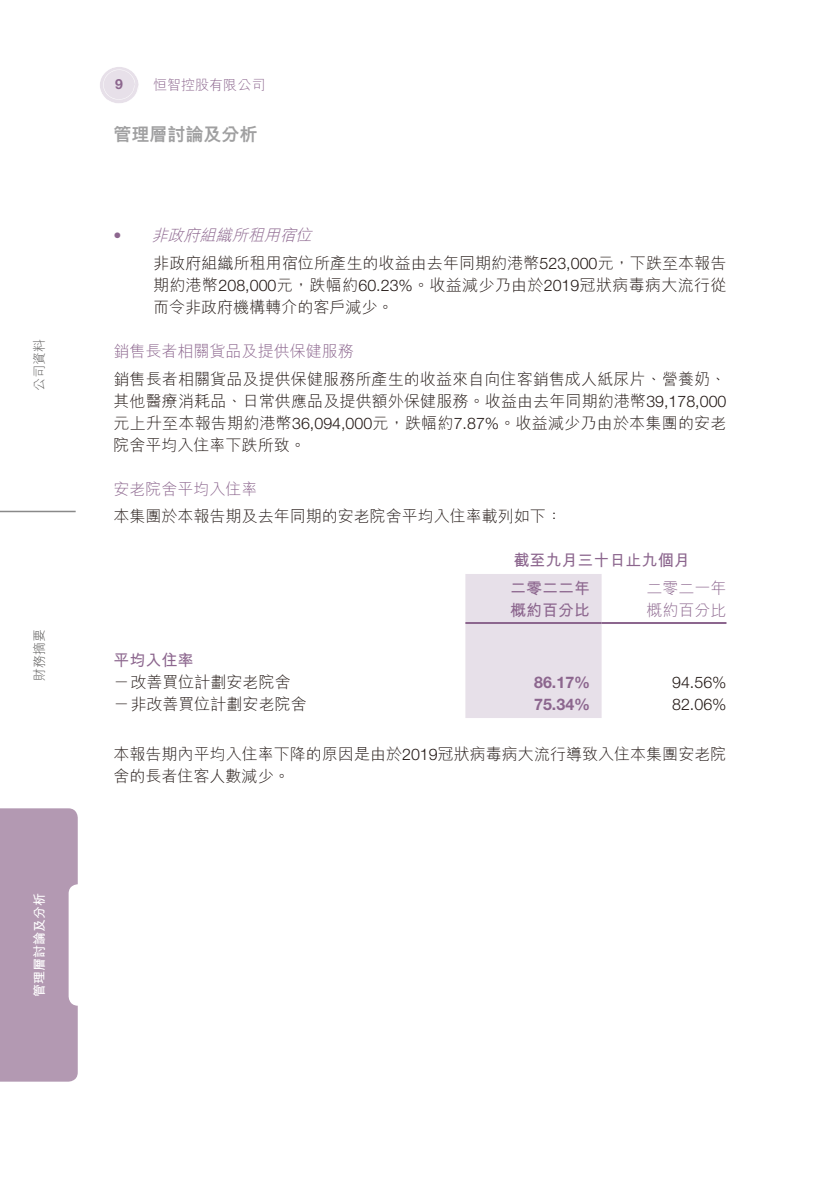
<style>
.page{position:relative;width:840px;height:1191px;background:#fff}
.page>*{position:absolute;margin:0;border:0;box-sizing:border-box;transform-origin:0 0}
.t1{font:800 18px "M Hei HK";color:#a0a0a1}
.t2{font:300 16px/22px "M Hei HK";color:#231916;text-align:justify}
.t3{font:300 16px "M Hei HK";color:#8c668e}
.t4{font:700 16px "M Hei HK";color:#8c668e}
.t5{font:300 16px "Helvetica Neue LT Std";color:#231916}
.t6{font:700 16px "Helvetica Neue LT Std";color:#8c668e}
.t7{font:italic 300 16px "M Hei HK";color:#8c668e}
.t8{font:300 16px "Helvetica Neue LT Std";color:#8c668e}
.t9{font:300 14px "M Hei HK";color:#8c668e}
.t10{font:700 14px "Helvetica Neue LT Std";color:#8c668e}
.t11{font:300 13px "M Hei HK";color:#595857}
.t12{font:700 13px "M Hei HK";color:#fff}
.s1{font-family:"Helvetica Neue LT Std"}
</style>
<div class="page">
<svg style="left:100px;top:67px;width:39px;height:36px"></svg>
<div style="left:0;top:808px;width:78px;height:273px;background:#b399b2"></div>
<hr style="left:0;top:511px;width:76px;height:1px;background:#898989">
<div style="left:465px;top:574px;width:136px;height:144px;background:#e7e0e9"></div>
<hr style="left:465px;top:622px;width:136px;height:2px;background:#8c668e">
<hr style="left:601px;top:622px;width:125px;height:2px;background:#8c668e">
<p class="t11" style="left:33px;top:391px;width:53px;rotate:-90deg">公司資料</p>
<p class="t11" style="left:33px;top:681px;width:53px;rotate:-90deg">財務摘要</p>
<p class="t12" style="left:30px;top:997px;width:105px;rotate:-90deg">管理層討論及分析</p>
<p class="t9" style="left:153px;top:78px;width:113px">恒智控股有限公司</p>
<p class="t10" style="left:115px;top:76px;width:9px">9</p>
<p class="t1" style="left:113px;top:125px;width:145px">管理層討論及分析</p>
<p class="t8" style="left:113px;top:226px;width:9px">•</p>
<p class="t7" style="left:151px;top:227px;width:166px">非政府組織所租用宿位</p>
<p class="t2" style="left:153px;top:252px;width:574px">非政府組織所租用宿位所產生的收益由去年同期約港幣<span class="s1">523,000</span>元，下跌至本報告期約港幣<span class="s1">208,000</span>元，跌幅約<span class="s1">60.23%</span>。收益減少乃由於<span class="s1">2019</span>冠狀病毒病大流行從而令非政府機構轉介的客戶減少。</p>
<p class="t3" style="left:113px;top:343px;width:242px">銷售長者相關貨品及提供保健服務</p>
<p class="t2" style="left:113px;top:367px;width:614px">銷售長者相關貨品及提供保健服務所產生的收益來自向住客銷售成人紙尿片、營養奶、其他醫療消耗品、日常供應品及提供額外保健服務。收益由去年同期約港幣<span class="s1">39,178,000</span>元上升至本報告期約港幣<span class="s1">36,094,000</span>元，跌幅約<span class="s1">7.87%</span>。收益減少乃由於本集團的安老院舍平均入住率下跌所致。</p>
<p class="t3" style="left:113px;top:480px;width:145px">安老院舍平均入住率</p>
<p class="t2" style="left:113px;top:505px;width:450px">本集團於本報告期及去年同期的安老院舍平均入住率載列如下：</p>
<p class="t4" style="left:513px;top:549px;width:177px">截至九月三十日止九個月</p>
<p class="t3" style="left:646px;top:580px;width:81px">二零二一年</p>
<p class="t4" style="left:510px;top:576px;width:81px">二零二二年</p>
<p class="t4" style="left:113px;top:648px;width:81px">平均入住率</p>
<p class="t2" style="left:113px;top:671px;width:179px">－改善買位計劃安老院舍</p>
<p class="t4" style="left:510px;top:598px;width:81px">概約百分比</p>
<p class="t6" style="left:534px;top:672px;width:58px">86.17%</p>
<p class="t3" style="left:646px;top:602px;width:81px">概約百分比</p>
<p class="t5" style="left:671px;top:672px;width:56px">94.56%</p>
<p class="t2" style="left:113px;top:693px;width:195px">－非改善買位計劃安老院舍</p>
<p class="t2" style="left:113px;top:743px;width:614px">本報告期內平均入住率下降的原因是由於<span class="s1">2019</span>冠狀病毒病大流行導致入住本集團安老院舍的長者住客人數減少。</p>
<p class="t5" style="left:671px;top:694px;width:56px">82.06%</p>
<p class="t6" style="left:534px;top:694px;width:58px">75.34%</p>
</div>
